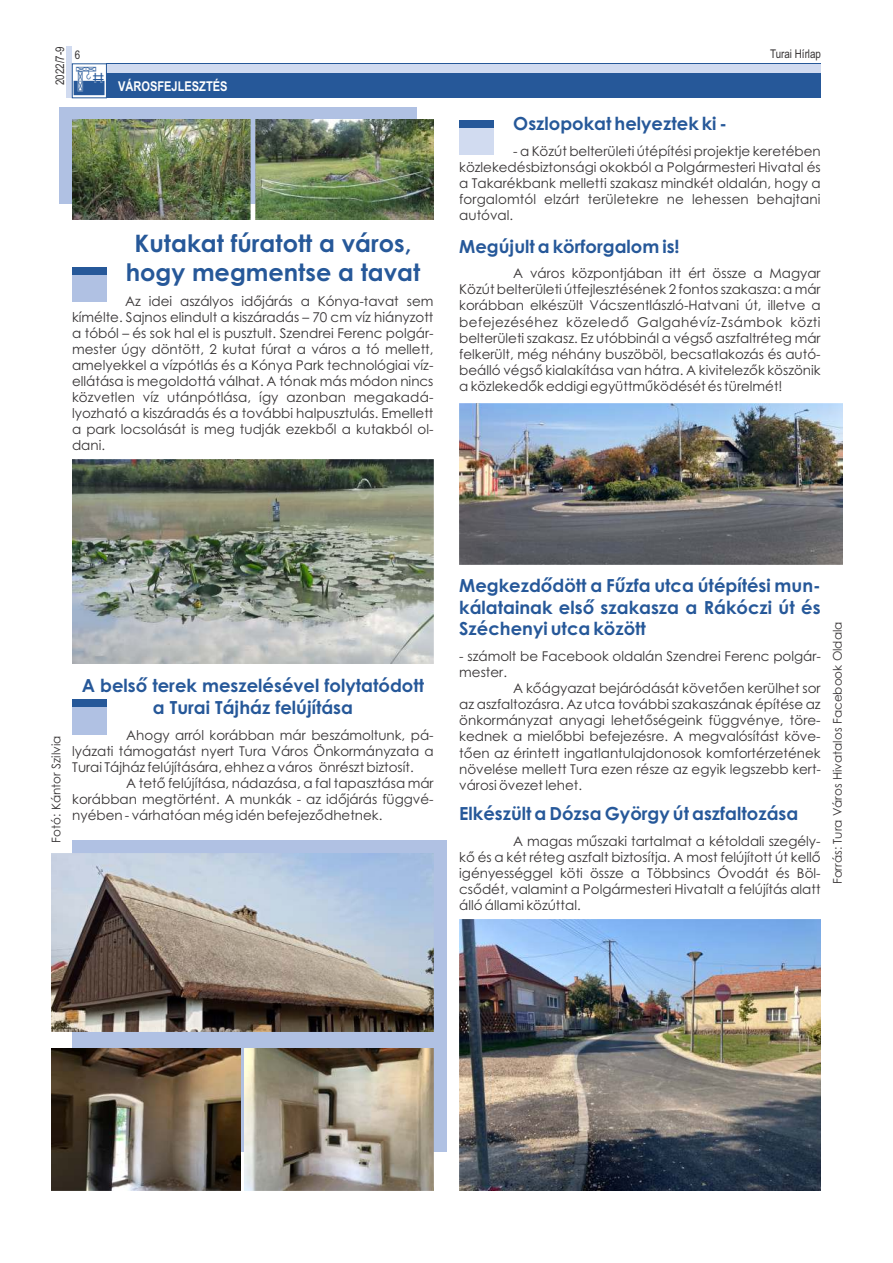
<style>
.page{position:relative;width:893px;height:1263px;background:#fff}
.page>*{position:absolute;margin:0;border:0;box-sizing:border-box;transform-origin:0 0}
.t1{font:700 24px/29.1px "Century Gothic";color:#265899;text-align:center}
.t2{font:700 18px/21.8px "Century Gothic";color:#265899;text-align:center}
.t3{font:13.5px/16px "Century Gothic";color:#373435;text-align:justify}
.t4{font:700 13.5px "Arial Narrow";color:#fefefe}
.t5{font:12px "Century Gothic";color:#373435}
.t6{font:12px "Arial Narrow";color:#373435}
</style>
<div class="page">
<div style="left:59px;top:107px;width:358px;height:97px;background:#b0c1e3"></div>
<div style="left:72px;top:840px;width:374px;height:311px;background:#b0c1e3"></div>
<div style="left:106px;top:64px;width:715px;height:34px;background:#265899"></div>
<div style="left:106px;top:64px;width:715px;height:8px;background:#d1dbf0"></div>
<div style="left:66px;top:47px;width:6px;height:51px;background:#d1dbf0"></div>
<div style="left:72px;top:63px;width:35px;height:35px;border:1px solid #265899"></div>
<div style="left:459px;top:120px;width:34px;height:34px;background:#d1dbf0"></div>
<div style="left:459px;top:120px;width:34px;height:7px;background:#265899"></div>
<img style="left:51px;top:1048px;width:189px;height:143px">
<img style="left:244px;top:1048px;width:190px;height:143px">
<img style="left:51px;top:853px;width:383px;height:178px">
<div style="left:72px;top:700px;width:34px;height:34px;background:#b0c1e3"></div>
<div style="left:72px;top:700px;width:34px;height:7px;background:#265899"></div>
<img style="left:72px;top:460px;width:362px;height:203px">
<div style="left:72px;top:268px;width:34px;height:34px;background:#b0c1e3"></div>
<div style="left:72px;top:268px;width:34px;height:7px;background:#265899"></div>
<img style="left:72px;top:120px;width:362px;height:100px">
<img style="left:459px;top:919px;width:362px;height:271px">
<img style="left:459px;top:403px;width:383px;height:162px">
<p class="t6" style="left:55px;top:85px;width:40px;rotate:-90deg">2022/7-9</p>
<p class="t6" style="left:75px;top:51px;width:7px">6</p>
<p class="t6" style="left:770px;top:49px;width:53px">Turai Hírlap</p>
<p class="t4" style="left:118px;top:82px;width:111px">VÁROSFEJLESZTÉS</p>
<h1 class="t1" style="left:126px;top:231px;width:296px">Kutakat fúratott a város, hogy megmentse a tavat</h1>
<p class="t3" style="left:72px;top:294px;width:363px;text-indent:53px">Az idei aszályos időjárás a Kónya-tavat sem kímélte. Sajnos elindult a kiszáradás – 70 cm víz hiányzott a tóból – és sok hal el is pusztult. Szendrei Ferenc polgár&shy;mester úgy döntött, 2 kutat fúrat a város a tó mellett, amelyekkel a vízpótlás és a Kónya Park technológiai víz&shy;ellátása is megoldottá válhat. A tónak más módon nincs közvetlen víz utánpótlása, így azonban megakadá&shy;lyozható a kiszáradás és a további halpusztulás. Emellett a park locsolását is meg tudják ezekből a kutakból ol&shy;dani.</p>
<h2 class="t2" style="left:513px;top:115px;width:215px">Oszlopokat helyeztek ki -</h2>
<p class="t3" style="left:459px;top:144px;width:363px;text-indent:54px">- a Közút belterületi útépítési projektje keretében közlekedésbiztonsági okokból a Polgármesteri Hivatal és a Takarékbank melletti szakasz mindkét oldalán, hogy a forgalomtól elzárt területekre ne lehessen behajtani autóval.</p>
<h2 class="t2" style="left:459px;top:237px;width:222px">Megújult a körforgalom is!</h2>
<p class="t3" style="left:459px;top:267px;width:363px;text-indent:54px">A város központjában itt ért össze a Magyar Közút belterületi útfejlesztésének 2 fontos szakasza: a már korábban elkészült Vácszentlászló-Hatvani út, illetve a befejezéséhez közeledő Galgahévíz-Zsámbok közti belterületi szakasz. Ez utóbbinál a végső aszfaltréteg már felkerült, még néhány buszöböl, becsatlakozás és autó&shy;beálló végső kialakítása van hátra. A kivitelezők köszönik a közlekedők eddigi együttműködését és türelmét!</p>
<p class="t5" style="left:51px;top:843px;width:108px;rotate:-90deg">Fotó: Kántor Szilvia</p>
<h2 class="t2" style="left:82px;top:677px;width:344px">A belső terek meszelésével folytatódott a Turai Tájház felújítása</h2>
<p class="t3" style="left:72px;top:728px;width:363px;text-indent:54px">Ahogy arról korábban már beszámoltunk, pá&shy;lyázati támogatást nyert Tura Város Önkormányzata a Turai Tájház felújítására, ehhez a város önrészt biztosít.</p>
<p class="t3" style="left:72px;top:776px;width:363px;text-indent:54px">A tető felújítása, nádazása, a fal tapasztása már korábban megtörtént. A munkák - az időjárás függvé&shy;nyében - várhatóan még idén befejeződhetnek.</p>
<h2 class="t2" style="left:459px;top:576px;width:363px;text-align:justify">Megkezdődött a Fűzfa utca útépítési mun&shy;kálatainak első szakasza a Rákóczi út és Széchenyi utca között</h2>
<p class="t3" style="left:459px;top:649px;width:363px">- számolt be Facebook oldalán Szendrei Ferenc polgár-</p>
<p class="t3" style="left:459px;top:665px;width:49px">mester.</p>
<p class="t3" style="left:513px;top:681px;width:309px">A kőágyazat bejáródását követően kerülhet sor</p>
<p class="t3" style="left:459px;top:698px;width:363px">az aszfaltozásra. Az utca további szakaszának építése az</p>
<p class="t3" style="left:459px;top:714px;width:363px">önkormányzat anyagi lehetőségeink függvénye, töre-</p>
<p class="t3" style="left:459px;top:730px;width:363px">kednek a mielőbbi befejezésre. A megvalósítást köve-</p>
<p class="t3" style="left:459px;top:746px;width:363px">tően az érintett ingatlantulajdonosok komfortérzetének</p>
<p class="t3" style="left:459px;top:762px;width:363px">növelése mellett Tura ezen része az egyik legszebb kert-</p>
<p class="t3" style="left:459px;top:778px;width:125px">városi övezet lehet.</p>
<h2 class="t2" style="left:459px;top:805px;width:341px">Elkészült a Dózsa György út aszfaltozása</h2>
<p class="t3" style="left:459px;top:834px;width:363px;text-indent:54px">A magas műszaki tartalmat a kétoldali szegély&shy;kő és a két réteg aszfalt biztosítja. A most felújított út kellő igényességgel köti össze a Többsincs Óvodát és Böl&shy;csődét, valamint a Polgármesteri Hivatalt a felújítás alatt álló állami közúttal.</p>
<p class="t5" style="left:833px;top:884px;width:264px;rotate:-90deg">Forrás: Tura Város Hivatalos Facebook Oldala</p>
</div>
